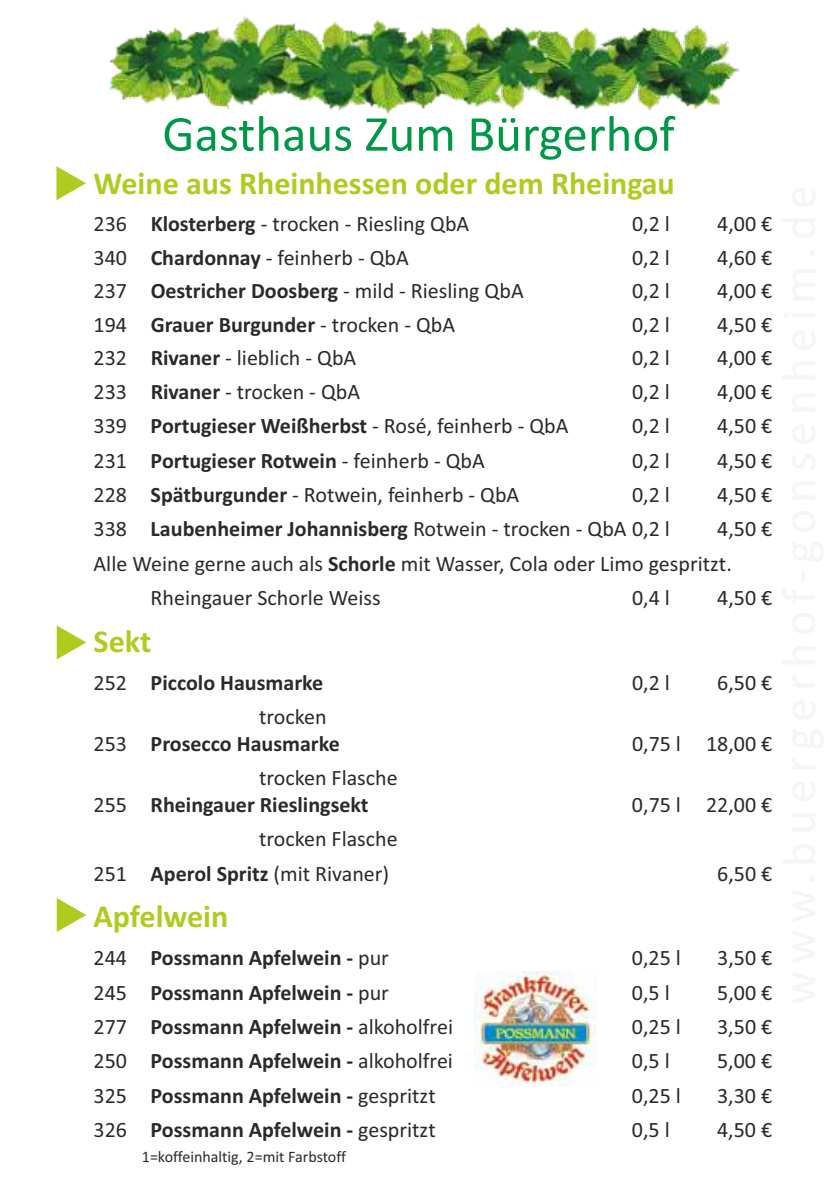
<style>
.page{position:relative;width:840px;height:1191px;background:#fff}
.page>*{position:absolute;margin:0;border:0;box-sizing:border-box;transform-origin:0 0}
.t1{font:50.8px "Calibri";color:#009846}
.t2{font:700 32px "Calibri";color:#b0cb1f}
.t3{font:22px/34.4px "Calibri";color:#2b2a29}
.t4{font:700 22px/26.8px "Calibri";color:#2b2a29}
.t5{font:16px "Calibri";color:#2b2a29}
.s1{font-weight:700}
.s2{font-weight:400}
</style>
<div class="page">
<img style="left:474px;top:971px;width:121px;height:116px">
<svg style="left:56px;top:166px;width:30px;height:34px"></svg>
<img style="left:109px;top:16px;width:631px;height:98px">
<svg style="left:57px;top:625px;width:29px;height:34px"></svg>
<svg style="left:57px;top:898px;width:29px;height:34px"></svg>
<h1 class="t1" style="left:162px;top:112px;width:513px">Gasthaus Zum Bürgerhof</h1>
<h2 class="t2" style="left:93px;top:170px;width:582px">Weine aus Rheinhessen oder dem Rheingau</h2>
<p class="t3" style="left:93px;top:208px;width:377px">236 <span class="s1">Klosterberg</span> - trocken - Riesling QbA</p>
<p class="t3" style="left:631px;top:208px;width:39px">0,2 l</p>
<p class="t3" style="left:716px;top:208px;width:57px">4,00 €</p>
<p class="t3" style="left:93px;top:242px;width:316px">340 <span class="s1">Chardonnay</span> - feinherb - QbA</p>
<p class="t3" style="left:631px;top:242px;width:39px">0,2 l</p>
<p class="t3" style="left:716px;top:242px;width:57px">4,60 €</p>
<p class="t3" style="left:93px;top:275px;width:431px">237 <span class="s1">Oestricher Doosberg</span> - mild - Riesling QbA</p>
<p class="t3" style="left:631px;top:275px;width:39px">0,2 l</p>
<p class="t3" style="left:716px;top:275px;width:57px">4,00 €</p>
<p class="t3" style="left:93px;top:309px;width:363px">194 <span class="s1">Grauer Burgunder</span> - trocken - QbA</p>
<p class="t3" style="left:631px;top:309px;width:39px">0,2 l</p>
<p class="t3" style="left:716px;top:309px;width:57px">4,50 €</p>
<p class="t3" style="left:93px;top:342px;width:264px">232 <span class="s1">Rivaner</span> - lieblich - QbA</p>
<p class="t3" style="left:631px;top:342px;width:39px">0,2 l</p>
<p class="t3" style="left:716px;top:342px;width:57px">4,00 €</p>
<p class="t3" style="left:93px;top:376px;width:268px">233 <span class="s1">Rivaner</span> - trocken - QbA</p>
<p class="t3" style="left:631px;top:376px;width:39px">0,2 l</p>
<p class="t3" style="left:716px;top:376px;width:57px">4,00 €</p>
<p class="t3" style="left:93px;top:410px;width:476px">339 <span class="s1">Portugieser Weißherbst</span> - Rosé, feinherb - QbA</p>
<p class="t3" style="left:631px;top:410px;width:39px">0,2 l</p>
<p class="t3" style="left:716px;top:410px;width:57px">4,50 €</p>
<p class="t4" style="left:93px;top:449px;width:392px"><span class="s2">231</span> Portugieser Rotwein <span class="s2">- feinherb - QbA</span></p>
<p class="t3" style="left:631px;top:445px;width:39px">0,2 l</p>
<p class="t3" style="left:716px;top:445px;width:57px">4,50 €</p>
<p class="t3" style="left:93px;top:479px;width:427px">228 <span class="s1">Spätburgunder</span> - Rotwein, feinherb - QbA</p>
<p class="t3" style="left:631px;top:479px;width:39px">0,2 l</p>
<p class="t3" style="left:716px;top:479px;width:57px">4,50 €</p>
<p class="t3" style="left:93px;top:513px;width:577px">338 <span class="s1">Laubenheimer Johannisberg</span> Rotwein - trocken - QbA 0,2 l</p>
<p class="t3" style="left:716px;top:513px;width:57px">4,50 €</p>
<p class="t3" style="left:93px;top:548px;width:639px">Alle Weine gerne auch als <span class="s1">Schorle</span> mit Wasser, Cola oder Limo gespritzt.</p>
<p class="t3" style="left:150px;top:582px;width:231px">Rheingauer Schorle Weiss</p>
<p class="t3" style="left:631px;top:582px;width:39px">0,4 l</p>
<p class="t3" style="left:716px;top:582px;width:57px">4,50 €</p>
<h2 class="t2" style="left:93px;top:627px;width:59px">Sekt</h2>
<p class="t4" style="left:93px;top:670px;width:231px"><span class="s2">252</span> Piccolo Hausmarke</p>
<p class="t3" style="left:631px;top:667px;width:39px">0,2 l</p>
<p class="t3" style="left:716px;top:667px;width:57px">6,50 €</p>
<p class="t4" style="left:93px;top:705px;width:248px;text-indent:165px"><span class="s2">trocken<br>253</span> Prosecco Hausmarke</p>
<p class="t3" style="left:631px;top:728px;width:142px">0,75 l 18,00 €</p>
<p class="t4" style="left:93px;top:766px;width:305px;text-indent:165px"><span class="s2">trocken Flasche<br>255</span> Rheingauer Rieslingsekt</p>
<p class="t3" style="left:93px;top:823px;width:305px;text-indent:165px">trocken Flasche<br>251 <span class="s1">Aperol Spritz</span> (mit Rivaner)</p>
<p class="t3" style="left:631px;top:789px;width:142px">0,75 l 22,00 €</p>
<p class="t3" style="left:716px;top:858px;width:57px">6,50 €</p>
<h2 class="t2" style="left:93px;top:903px;width:136px">Apfelwein</h2>
<p class="t4" style="left:93px;top:946px;width:297px"><span class="s2">244</span> Possmann Apfelwein - <span class="s2">pur</span></p>
<p class="t3" style="left:631px;top:942px;width:50px">0,25 l</p>
<p class="t3" style="left:716px;top:942px;width:57px">3,50 €</p>
<p class="t4" style="left:93px;top:980px;width:297px"><span class="s2">245</span> Possmann Apfelwein - <span class="s2">pur</span></p>
<p class="t3" style="left:631px;top:977px;width:39px">0,5 l</p>
<p class="t3" style="left:716px;top:977px;width:57px">5,00 €</p>
<p class="t4" style="left:93px;top:1015px;width:361px"><span class="s2">277</span> Possmann Apfelwein - <span class="s2">alkoholfrei</span></p>
<p class="t3" style="left:631px;top:1011px;width:50px">0,25 l</p>
<p class="t3" style="left:716px;top:1011px;width:57px">3,50 €</p>
<p class="t4" style="left:93px;top:1049px;width:361px"><span class="s2">250</span> Possmann Apfelwein - <span class="s2">alkoholfrei</span></p>
<p class="t3" style="left:631px;top:1045px;width:39px">0,5 l</p>
<p class="t3" style="left:716px;top:1045px;width:57px">5,00 €</p>
<p class="t4" style="left:93px;top:1083px;width:343px"><span class="s2">325</span> Possmann Apfelwein - <span class="s2">gespritzt</span></p>
<p class="t3" style="left:631px;top:1080px;width:50px">0,25 l</p>
<p class="t3" style="left:716px;top:1080px;width:57px">3,30 €</p>
<p class="t4" style="left:93px;top:1118px;width:343px"><span class="s2">326</span> Possmann Apfelwein - <span class="s2">gespritzt</span></p>
<p class="t3" style="left:631px;top:1114px;width:39px">0,5 l</p>
<p class="t3" style="left:716px;top:1114px;width:57px">4,50 €</p>
<p class="t5" style="left:142px;top:1150px;width:205px">1=koffeinhaltig, 2=mit Farbstoff</p>
</div>
